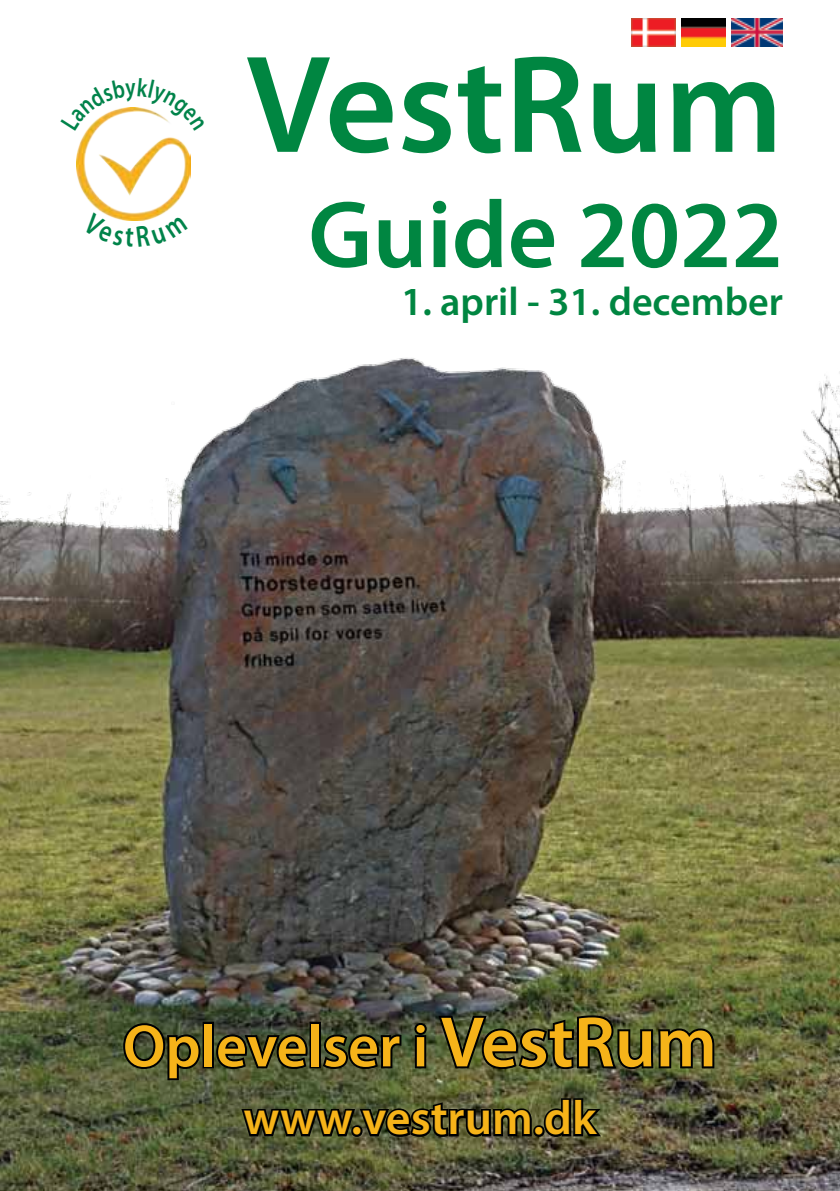
<style>
.page{position:relative;width:840px;height:1191px;background:#fff}
.page>*{position:absolute;margin:0;border:0;box-sizing:border-box;transform-origin:0 0}
.t1{font:600 140px "Myriad Pro";color:#008641}
.t2{font:600 96px "Myriad Pro";color:#008641}
.t3{font:600 60px "Myriad Pro";color:#f6b319}
.t4{font:600 48px "Myriad Pro";color:#f6b319}
.t5{font:600 40px "Myriad Pro";color:#008641}
.s1{font-size:72px}
</style>
<div class="page">
<img style="left:0;top:18px;width:839px;height:1173px">
<img style="left:76px;top:131px;width:114px;height:89px">
<svg style="left:121px;top:1021px;width:81px;height:61px;background:#343b25"></svg>
<div style="left:202px;top:1021px;width:12px;height:47px;border:4px solid #000"></div>
<svg style="left:214px;top:1013px;width:502px;height:177px;background:#474931"></svg>
<img style="left:630px;top:18px;width:45px;height:29px">
<img style="left:680px;top:18px;width:45px;height:29px">
<img style="left:730px;top:18px;width:52px;height:29px">
<svg style="left:61px;top:78px;width:144px;height:53px"></svg>
<svg style="left:82px;top:212px;width:106px;height:35px"></svg>
<h1 class="t1" style="left:246px;top:16px;width:538px">VestRum</h1>
<h2 class="t2" style="left:308px;top:174px;width:476px">Guide 2022</h2>
<p class="t5" style="left:401px;top:276px;width:383px">1. april - 31. december</p>
<h3 class="t3" style="left:123px;top:1008px;width:595px">Oplevelser i <span class="s1">VestRum</span></h3>
<p class="t4" style="left:243px;top:1087px;width:354px">www.vestrum.dk</p>
</div>
